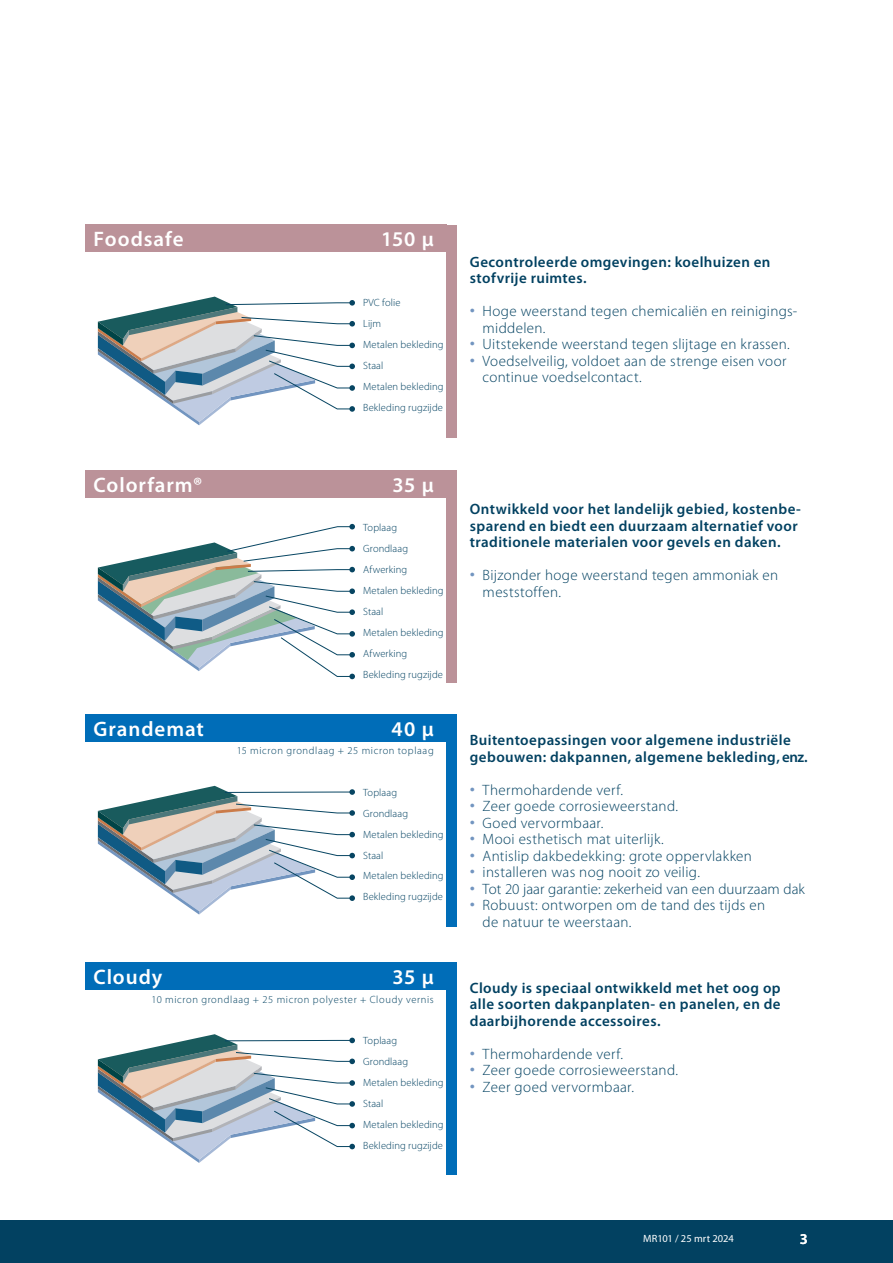
<style>
.page{position:relative;width:893px;height:1263px;background:#fff}
.page>*{position:absolute;margin:0;border:0;box-sizing:border-box;transform-origin:0 0}
.t1{font:600 21px "Myriad Pro";letter-spacing:.045em;color:#fff}
.t2{font:300 15px/16.5px "Myriad Pro";letter-spacing:.02em;color:#024161}
.t3{font:600 15px/16.5px "Myriad Pro";letter-spacing:.025em;color:#024161}
.t4{font:600 15px "Myriad Pro";color:#fff}
.t5{font:300 10.5px/21px "Myriad Pro";letter-spacing:.015em;color:#024161}
.t6{font:300 10.5px "Myriad Pro";letter-spacing:.06em;color:#024161}
.t7{font:10.5px "Myriad Pro";letter-spacing:-.005em;color:#fff}
.s1{font-size:21px;color:#7295c0}
</style>
<div class="page">
<div style="left:85px;top:225px;width:361px;height:27px;background:#bb9299"></div>
<svg style="left:98px;top:297px;width:257px;height:128px"></svg>
<div style="left:85px;top:471px;width:361px;height:27px;background:#bb9299"></div>
<svg style="left:98px;top:524px;width:257px;height:155px"></svg>
<div style="left:85px;top:714px;width:361px;height:27px;background:#006db8"></div>
<svg style="left:98px;top:786px;width:257px;height:128px"></svg>
<div style="left:85px;top:962px;width:361px;height:28px;background:#006db8"></div>
<svg style="left:98px;top:1034px;width:257px;height:129px"></svg>
<div style="left:446px;top:471px;width:11px;height:212px;background:#bb9299"></div>
<div style="left:446px;top:714px;width:11px;height:212px;background:#006db8"></div>
<div style="left:446px;top:962px;width:11px;height:213px;background:#006db8"></div>
<div style="left:446px;top:225px;width:11px;height:212px;background:#bb9299"></div>
<div style="left:0;top:1220px;width:893px;height:43px;background:#024161"></div>
<h1 class="t1" style="left:94px;top:226px;width:92px">Foodsafe</h1>
<h1 class="t1" style="left:381px;top:226px;width:54px">150 µ</h1>
<p class="t5" style="left:363px;top:292px;width:82px">PVC folie<br>Lijm<br>Metalen bekleding<br>Staal<br>Metalen bekleding<br>Bekleding rugzijde</p>
<h1 class="t1" style="left:94px;top:472px;width:110px">Colorfarm®</h1>
<h1 class="t1" style="left:392px;top:472px;width:43px">35 µ</h1>
<p class="t5" style="left:363px;top:517px;width:35px">Toplaag</p>
<p class="t5" style="left:363px;top:559px;width:82px">Afwerking<br>Metalen bekleding<br>Staal<br>Metalen bekleding<br>Afwerking<br>Bekleding rugzijde</p>
<p class="t5" style="left:363px;top:538px;width:46px">Grondlaag</p>
<h1 class="t1" style="left:94px;top:715px;width:112px">Grandemat</h1>
<h1 class="t1" style="left:392px;top:715px;width:44px">40 µ</h1>
<p class="t6" style="left:237px;top:744px;width:198px">15 micron grondlaag + 25 micron toplaag</p>
<p class="t5" style="left:363px;top:781px;width:82px">Toplaag<br>Grondlaag<br>Metalen bekleding<br>Staal<br>Metalen bekleding<br>Bekleding rugzijde</p>
<h1 class="t1" style="left:94px;top:964px;width:70px">Cloudy</h1>
<h1 class="t1" style="left:392px;top:964px;width:43px">35 µ</h1>
<p class="t6" style="left:151px;top:993px;width:284px">10 micron grondlaag + 25 micron polyester + Cloudy vernis</p>
<p class="t5" style="left:363px;top:1030px;width:82px">Toplaag<br>Grondlaag<br>Metalen bekleding<br>Staal<br>Metalen bekleding<br>Bekleding rugzijde</p>
<p class="t3" style="left:470px;top:253px;width:302px">Gecontroleerde omgevingen: koelhuizen en stofvrije ruimtes.</p>
<p class="t2" style="left:483px;top:303px;width:316px;text-indent:-13px"><span class="s1">•</span> Hoge weerstand tegen chemicaliën en reinigings&shy;middelen.</p>
<p class="t2" style="left:470px;top:336px;width:322px"><span class="s1">•</span> Uitstekende weerstand tegen slijtage en krassen.</p>
<p class="t2" style="left:483px;top:352px;width:305px;text-indent:-13px"><span class="s1">•</span> Voedselveilig, voldoet aan de strenge eisen voor continue voedselcontact.</p>
<p class="t3" style="left:470px;top:500px;width:333px">Ontwikkeld voor het landelijk gebied, kostenbe&shy;sparend en biedt een duurzaam alternatief voor traditionele materialen voor gevels en daken.</p>
<p class="t2" style="left:483px;top:567px;width:297px;text-indent:-13px"><span class="s1">•</span> Bijzonder hoge weerstand tegen ammoniak en meststoffen.</p>
<p class="t3" style="left:470px;top:731px;width:339px">Buitentoepassingen voor algemene industriële gebouwen: dakpannen, algemene bekleding, enz.</p>
<p class="t2" style="left:470px;top:781px;width:155px"><span class="s1">•</span> Thermohardende verf.</p>
<p class="t2" style="left:470px;top:798px;width:210px"><span class="s1">•</span> Zeer goede corrosieweerstand.</p>
<p class="t2" style="left:470px;top:814px;width:135px"><span class="s1">•</span> Goed vervormbaar.</p>
<p class="t2" style="left:470px;top:831px;width:195px"><span class="s1">•</span> Mooi esthetisch mat uiterlijk.</p>
<p class="t2" style="left:470px;top:847px;width:283px"><span class="s1">•</span> Antislip dakbedekking: grote oppervlakken</p>
<p class="t2" style="left:470px;top:864px;width:232px"><span class="s1">•</span> installeren was nog nooit zo veilig.</p>
<p class="t2" style="left:470px;top:880px;width:337px"><span class="s1">•</span> Tot 20 jaar garantie: zekerheid van een duurzaam dak</p>
<p class="t2" style="left:483px;top:897px;width:284px;text-indent:-13px"><span class="s1">•</span> Robuust: ontworpen om de tand des tijds en de natuur te weerstaan.</p>
<p class="t3" style="left:470px;top:979px;width:312px;text-align:justify">Cloudy is speciaal ontwikkeld met het oog op alle soorten dakpanplaten- en panelen, en de daarbijhorende accessoires.</p>
<p class="t2" style="left:470px;top:1045px;width:155px"><span class="s1">•</span> Thermohardende verf.</p>
<p class="t2" style="left:470px;top:1062px;width:210px"><span class="s1">•</span> Zeer goede corrosieweerstand.</p>
<p class="t2" style="left:470px;top:1078px;width:166px"><span class="s1">•</span> Zeer goed vervormbaar.</p>
<p class="t7" style="left:643px;top:1232px;width:92px">MR101 / 25 mrt 2024</p>
<p class="t4" style="left:800px;top:1229px;width:10px">3</p>
</div>
